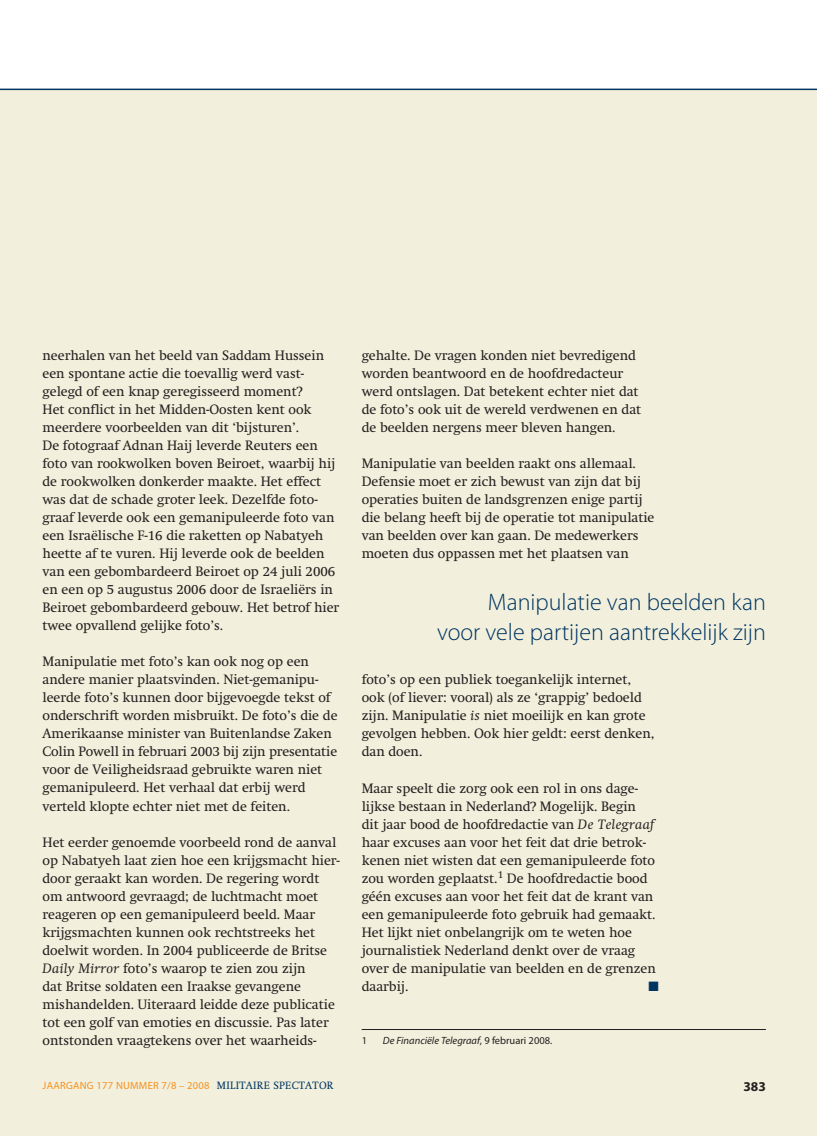
<style>
.page{position:relative;width:817px;height:1136px;background:#fff}
.page>*{position:absolute;margin:0;border:0;box-sizing:border-box;transform-origin:0 0}
.t1{font:300 24px/30px "Myriad Pro";color:#003562;text-align:right}
.t2{font:13.5px/18px "Swift";color:#231f20}
.t3{font:700 13.5px "Myriad Pro";color:#231f20}
.t4{font:13.5px "Zapf Dingbats";color:#003562}
.t5{font:10.5px "Myriad Pro";letter-spacing:.025em;color:#f7901e}
.t6{font:italic 10.5px "Myriad Pro";color:#231f20}
.t7{font:10.5px "Myriad Pro";color:#231f20}
.s1{font-style:italic}
.s2{font-style:normal}
.s3{font-family:"Swift";color:#003562}
</style>
<div class="page">
<div style="left:0;top:89px;width:816px;height:1046px;background:#f2f0dc"></div>
<hr style="left:0;top:89px;width:816px;height:1px;background:#003562">
<hr style="left:361px;top:1029px;width:404px;height:1px;background:#231f20">
<p class="t2" style="left:43px;top:348px;width:298px">neerhalen van het beeld van Saddam Hussein een spontane actie die toevallig werd vast&shy;gelegd of een knap geregisseerd moment?<br>Het conflict in het Midden-Oosten kent ook meerdere voorbeelden van dit ‘bijsturen’.<br>De fotograaf Adnan Haij leverde Reuters een foto van rookwolken boven Beiroet, waarbij hij de rookwolken donkerder maakte. Het effect was dat de schade groter leek. Dezelfde foto&shy;graaf leverde ook een gemanipuleerde foto van een Israëlische F-16 die raketten op Nabatyeh heette af te vuren. Hij leverde ook de beelden van een gebombardeerd Beiroet op 24 juli 2006 en een op 5 augustus 2006 door de Israeliërs in Beiroet gebombardeerd gebouw. Het betrof hier twee opvallend gelijke foto’s.</p>
<p class="t2" style="left:43px;top:654px;width:296px">Manipulatie met foto’s kan ook nog op een andere manier plaatsvinden. Niet-gemanipu&shy;leerde foto’s kunnen door bijgevoegde tekst of onderschrift worden misbruikt. De foto’s die de Amerikaanse minister van Buitenlandse Zaken Colin Powell in februari 2003 bij zijn presentatie voor de Veiligheidsraad gebruikte waren niet gemanipuleerd. Het verhaal dat erbij werd verteld klopte echter niet met de feiten.</p>
<p class="t2" style="left:43px;top:834px;width:299px">Het eerder genoemde voorbeeld rond de aanval op Nabatyeh laat zien hoe een krijgsmacht hier&shy;door geraakt kan worden. De regering wordt om antwoord gevraagd; de luchtmacht moet reageren op een gemanipuleerd beeld. Maar krijgsmachten kunnen ook rechtstreeks het doelwit worden. In 2004 publiceerde de Britse <span class="s1">Daily Mirror</span> foto’s waarop te zien zou zijn<br>dat Britse soldaten een Iraakse gevangene mishandelden. Uiteraard leidde deze publicatie tot een golf van emoties en discussie. Pas later ontstonden vraagtekens over het waarheids-</p>
<p class="t2" style="left:361px;top:348px;width:281px">gehalte. De vragen konden niet bevredigend worden beantwoord en de hoofdredacteur werd ontslagen. Dat betekent echter niet dat de foto’s ook uit de wereld verdwenen en dat de beelden nergens meer bleven hangen.</p>
<p class="t2" style="left:361px;top:456px;width:294px">Manipulatie van beelden raakt ons allemaal.<br>Defensie moet er zich bewust van zijn dat bij operaties buiten de landsgrenzen enige partij die belang heeft bij de operatie tot manipulatie van beelden over kan gaan. De medewerkers moeten dus oppassen met het plaatsen van</p>
<h1 class="t1" style="left:437px;top:587px;width:330px">Manipulatie van beelden kan<br>voor vele partijen aantrekkelijk zijn</h1>
<p class="t2" style="left:361px;top:672px;width:294px">foto’s op een publiek toegankelijk internet, ook (of liever: vooral) als ze ‘grappig’ bedoeld zijn. Manipulatie <span class="s1">is</span> niet moeilijk en kan grote gevolgen hebben. Ook hier geldt: eerst denken, dan doen.</p>
<p class="t2" style="left:361px;top:780px;width:295px">Maar speelt die zorg ook een rol in ons dage&shy;lijkse bestaan in Nederland? Mogelijk. Begin dit jaar bood de hoofdredactie van <span class="s1">De Telegraaf </span>haar excuses aan voor het feit dat drie betrok&shy;kenen niet wisten dat een gemanipuleerde foto zou worden geplaatst.<sup>1</sup> De hoofdredactie bood géén excuses aan voor het feit dat de krant van een gemanipuleerde foto gebruik had gemaakt.<br>Het lijkt niet onbelangrijk om te weten hoe journalistiek Nederland denkt over de vraag over de manipulatie van beelden en de grenzen daarbij.</p>
<p class="t4" style="left:648px;top:979px;width:12px">■</p>
<p class="t7" style="left:361px;top:1034px;width:7px">1</p>
<p class="t6" style="left:383px;top:1034px;width:171px">De Financiële Telegraaf<span class="s2">, 9 februari 2008.</span></p>
<p class="t5" style="left:43px;top:1078px;width:292px">JAARGANG 177 NUMMER 7/8 – 2008 <span class="s3">MILITAIRE SPECTATOR</span></p>
<p class="t3" style="left:743px;top:1078px;width:24px">383</p>
</div>
